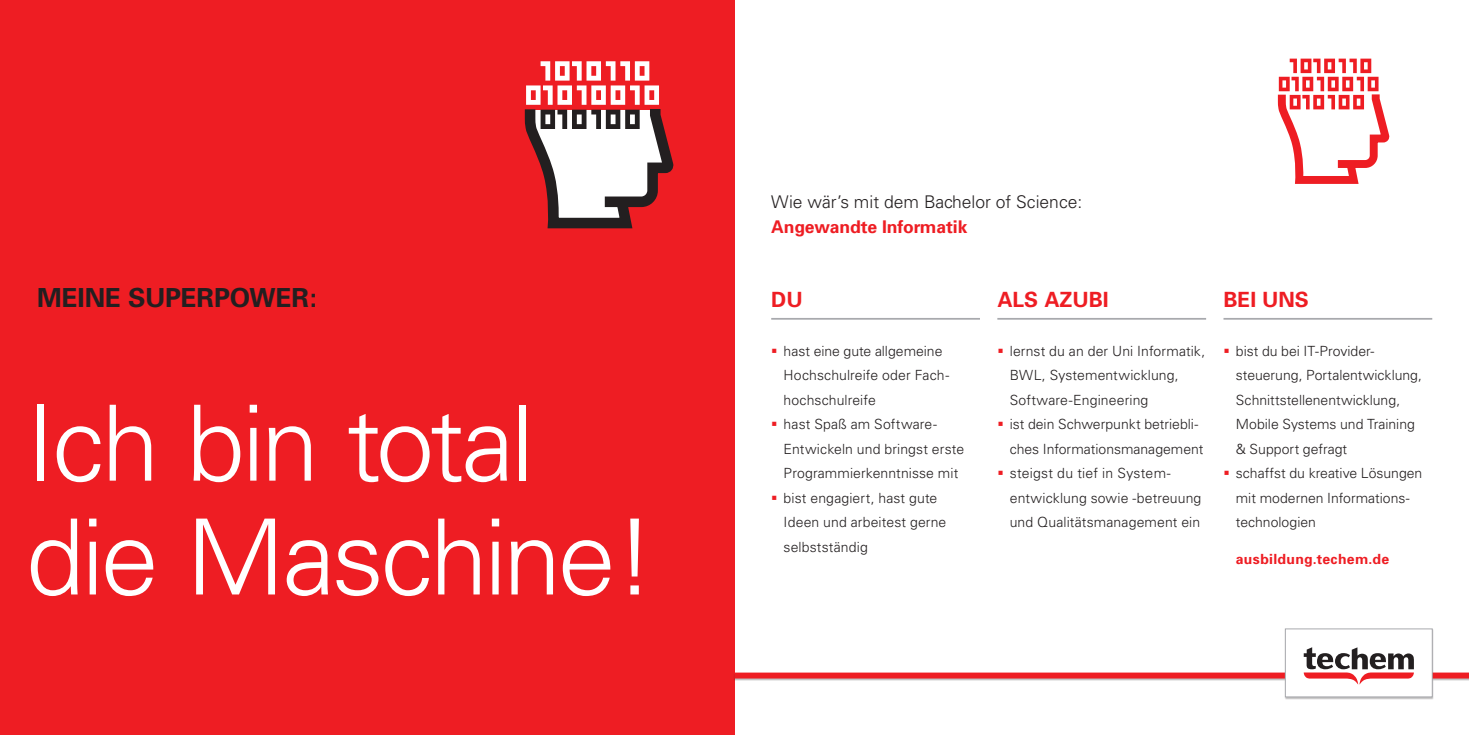
<style>
.page{position:relative;width:1469px;height:735px;background:#fff}
.page>*{position:absolute;margin:0;border:0;box-sizing:border-box;transform-origin:0 0}
.t1{font:300 105px/113.8px "Univers";letter-spacing:-.035em;color:#fff}
.t2{font:700 26.25px "Univers";letter-spacing:-.01em;color:#231f20}
.t3{font:700 21px "Univers";color:#ee1d23}
.t4{font:300 17.5px "Univers";color:#231f20}
.t5{font:700 17.5px "Univers";color:#ee1d23}
.t6{font:300 14px/24.5px "Univers";letter-spacing:.005em;color:#231f20}
.t7{font:700 14px "Univers";letter-spacing:.02em;color:#ee1d23}
.s1{color:#ee1d23}
</style>
<div class="page">
<div style="left:0;top:0;width:734px;height:734px;background:#ee1d23"></div>
<svg style="left:524px;top:61px;width:150px;height:168px"></svg>
<svg style="left:1277px;top:59px;width:113px;height:125px"></svg>
<hr style="left:771px;top:318px;width:209px;height:1px;background:#a8a9ad">
<hr style="left:997px;top:318px;width:209px;height:1px;background:#a8a9ad">
<hr style="left:1223px;top:318px;width:209px;height:1px;background:#a8a9ad">
<div style="left:733px;top:628px;width:735px;height:71px;background:#fff"></div>
<svg style="left:734px;top:647px;width:734px;height:37px"></svg>
<div style="left:1285px;top:628px;width:147px;height:68px;border:1px solid #a8a9ad"></div>
<h2 class="t2" style="left:37px;top:281px;width:281px">MEINE SUPERPOWER:</h2>
<h1 class="t1" style="left:26px;top:386px;width:630px">Ich bin total die Maschine!</h1>
<p class="t4" style="left:771px;top:191px;width:313px">Wie wär’s mit dem Bachelor of Science:</p>
<p class="t5" style="left:771px;top:216px;width:198px">Angewandte Informatik</p>
<h3 class="t3" style="left:771px;top:286px;width:33px">DU</h3>
<h3 class="t3" style="left:997px;top:286px;width:113px">ALS AZUBI</h3>
<h3 class="t3" style="left:1223px;top:286px;width:87px">BEI UNS</h3>
<p class="t6" style="left:783px;top:338px;width:167px;text-indent:-12px"><span class="s1">▪</span> hast eine gute allgemeine<br>Hochschulreife oder Fach&shy;hochschulreife</p>
<p class="t6" style="left:783px;top:412px;width:182px;text-indent:-12px"><span class="s1">▪</span> hast Spaß am Software-<br>Entwickeln und bringst erste<br>Programmierkenntnisse mit</p>
<p class="t6" style="left:783px;top:485px;width:164px;text-indent:-12px"><span class="s1">▪</span> bist engagiert, hast gute<br>Ideen und arbeitest gerne selbstständig</p>
<p class="t6" style="left:1009px;top:338px;width:197px;text-indent:-12px"><span class="s1">▪</span> lernst du an der Uni Informatik,<br>BWL, Systementwicklung,<br>Software-Engineering</p>
<p class="t6" style="left:1009px;top:412px;width:195px;text-indent:-12px"><span class="s1">▪</span> ist dein Schwerpunkt betriebli&shy;ches Informationsmanagement</p>
<p class="t6" style="left:1009px;top:461px;width:193px;text-indent:-12px"><span class="s1">▪</span> steigst du tief in System&shy;entwicklung sowie -betreuung und Qualitätsmanagement ein</p>
<p class="t6" style="left:1235px;top:338px;width:188px;text-indent:-12px"><span class="s1">▪</span> bist du bei IT-Provider&shy;steuerung, Portalentwicklung,<br>Schnittstellenentwicklung,<br>Mobile Systems und Training &amp; Support gefragt</p>
<p class="t6" style="left:1235px;top:461px;width:188px;text-indent:-12px"><span class="s1">▪</span> schaffst du kreative Lösungen mit modernen Informations&shy;technologien</p>
<p class="t7" style="left:1235px;top:550px;width:155px">ausbildung.techem.de</p>
</div>
